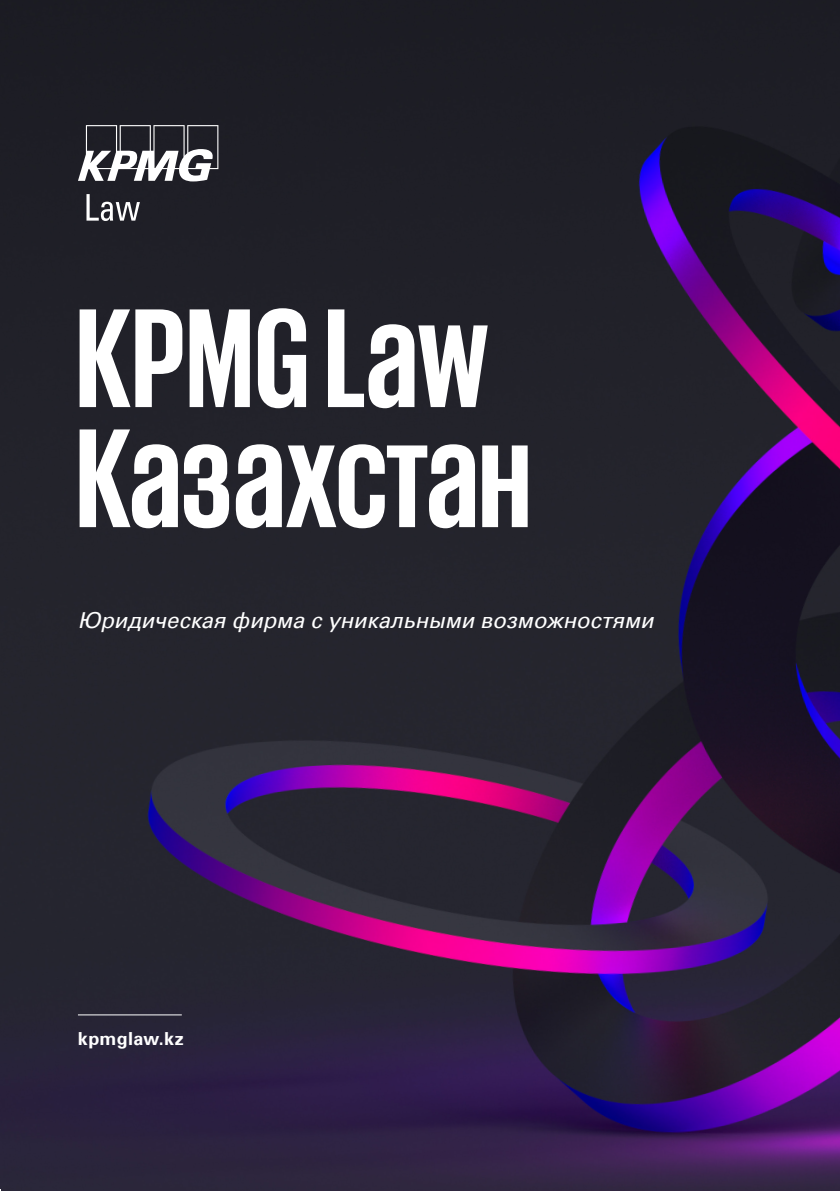
<style>
.page{position:relative;width:840px;height:1191px;background:#fff}
.page>*{position:absolute;margin:0;border:0;box-sizing:border-box;transform-origin:0 0}
.t1{font:700 144px/120px "KPMG Cyrillic";color:#fff}
.Titel_Additional_Information_blau___Univ{font:italic 22px "Universfor KPMG";color:#fff}
.Titel_Additional_Information_blau___Univ-2{font:700 18px "Universfor KPMG";letter-spacing:.015em;color:#fff}
</style>
<div class="page">
<img style="left:0;top:0;width:839px;height:1191px">
<hr style="left:78px;top:1014px;width:104px;height:1px;background:#fff">
<svg style="left:86px;top:194px;width:54px;height:27px"></svg>
<svg style="left:78px;top:125px;width:140px;height:56px"></svg>
<p class="t1" style="left:75px;top:294px;width:457px">KPMG Law<br>Казахстан</p>
<p class="Titel_Additional_Information_blau___Univ" style="left:78px;top:607px;width:577px">Юридическая фирма с уникальными возможностями</p>
<p class="Titel_Additional_Information_blau___Univ-2" style="left:78px;top:1028px;width:107px">kpmglaw.kz</p>
</div>
